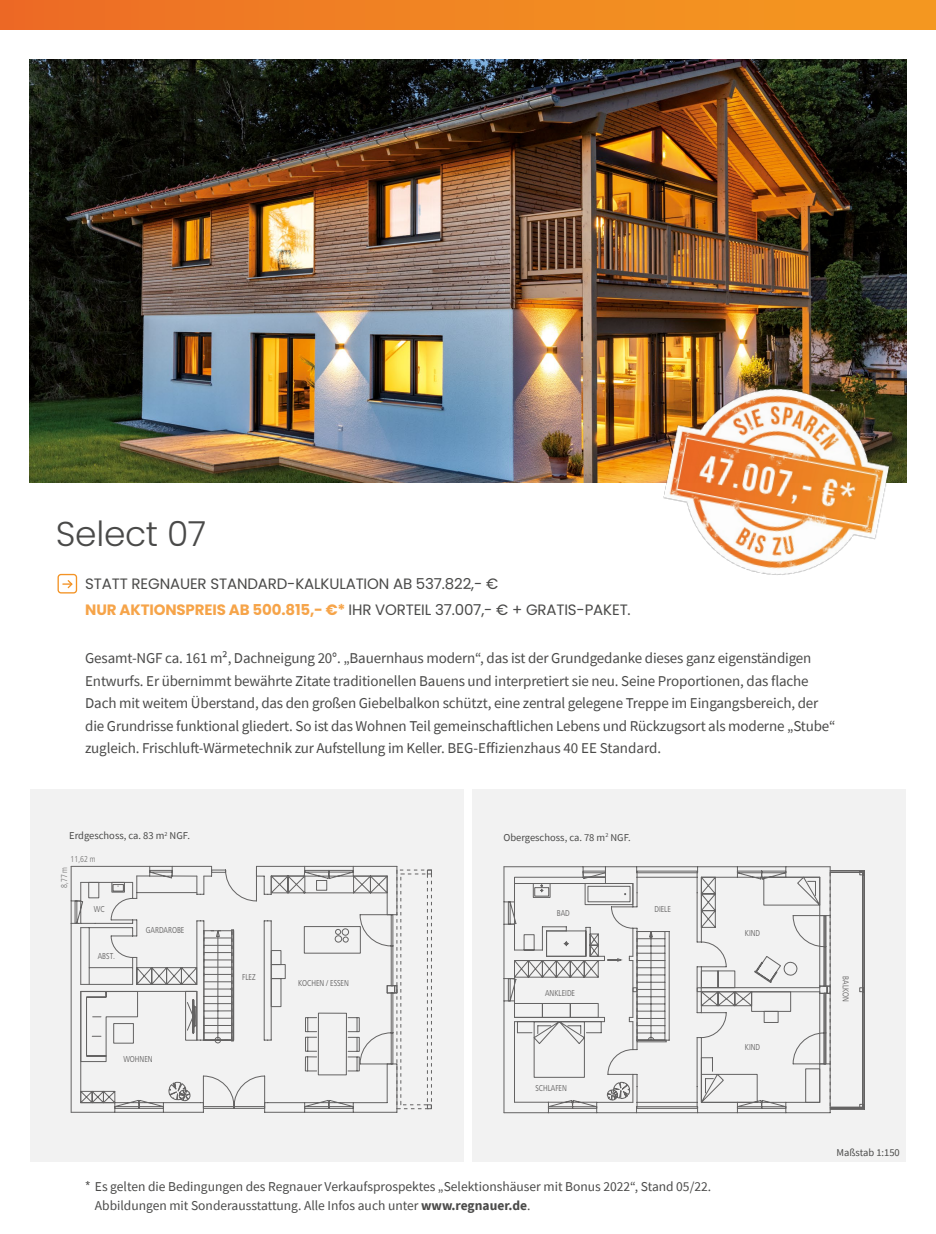
<style>
.page{position:relative;width:936px;height:1234px;background:#fff}
.page>*{position:absolute;margin:0;border:0;box-sizing:border-box;transform-origin:0 0}
.t1{font:300 34.5px "Poppins";letter-spacing:-.01em;color:#4a4a49}
.t2{font:15px/22.5px "Source Sans Pro";letter-spacing:-.01em;color:#4a4a49}
.t3{font:15px/25.5px "Poppins";letter-spacing:-.01em;color:#4a4a49}
.t4{font:13.5px/19.5px "Source Sans Pro";color:#4a4a49}
.t5{font:10.5px "Source Sans Pro";color:#4a4a49}
.t6{font:8.85px "Frutiger Next LT";color:#646363;scale:.8 1}
.t7{font:8.85px "Frutiger Next LT";color:#7c7b7b;scale:.8 1}
.s1{font-weight:700;color:#f6a449}
.s2{font-family:"Frutiger Next Pro"}
.s3{font-weight:700}
</style>
<div class="page">
<div style="left:0;top:0;width:935px;height:30px;background:linear-gradient(to right,#ed6c26,#f59c20)"></div>
<img style="left:30px;top:60px;width:876px;height:423px">
<div style="left:472px;top:789px;width:434px;height:372px;background:#f2f2f2"></div>
<div style="left:30px;top:789px;width:433px;height:372px;background:#f2f2f2"></div>
<svg style="left:70px;top:865px;width:362px;height:247px"></svg>
<svg style="left:387px;top:869px;width:45px;height:240px"></svg>
<svg style="left:172px;top:865px;width:189px;height:210px"></svg>
<svg style="left:503px;top:866px;width:361px;height:246px"></svg>
<svg style="left:513px;top:866px;width:351px;height:242px"></svg>
<div style="left:57px;top:573px;width:20px;height:20px;border:1px solid #f39325;border-radius:3px"></div>
<svg style="left:63px;top:580px;width:10px;height:9px"></svg>
<img style="left:646px;top:354px;width:260px;height:221px">
<h1 class="t1" style="left:56px;top:514px;width:152px">Select 07</h1>
<p class="t3" style="left:85px;top:571px;width:547px">STATT REGNAUER STANDARD-KALKULATION AB 537.822,- €<br><span class="s1">NUR AKTIONSPREIS AB 500.815,- €*</span> IHR VORTEIL 37.007,- € + GRATIS-PAKET.</p>
<p class="t2" style="left:85px;top:647px;width:751px">Gesamt-NGF ca. 161 m², Dachneigung 20°. „Bauernhaus modern“, das ist der Grundgedanke dieses ganz eigenständigen Entwurfs. Er übernimmt bewährte Zitate traditionellen Bauens und interpretiert sie neu. Seine Proportionen, das flache Dach mit weitem Überstand, das den großen Giebelbalkon schützt, eine zentral gelegene Treppe im Eingangsbereich, der die Grundrisse funktional gliedert. So ist das Wohnen Teil gemeinschaftlichen Lebens und Rückzugsort als moderne „Stube“ zugleich. Frischluft-Wärmetechnik zur Aufstellung im Keller. BEG-Effizienzhaus 40 EE Standard.</p>
<p class="t5" style="left:69px;top:829px;width:122px">Erdgeschoss, ca. 83 m<sup>2</sup> NGF.</p>
<p class="t5" style="left:503px;top:830px;width:129px">Obergeschoss, ca. 78 m<sup>2</sup> NGF.</p>
<p class="t7" style="left:71px;top:853px;width:33px">11,62 m</p>
<p class="t7" style="left:59px;top:887px;width:28px;rotate:-90deg">8,77 m</p>
<p class="t6" style="left:94px;top:903px;width:15px">WC</p>
<p class="t6" style="left:98px;top:951px;width:23px">ABST.</p>
<p class="t6" style="left:146px;top:925px;width:50px">GARDAROBE</p>
<p class="t6" style="left:123px;top:1054px;width:38px">WOHNEN</p>
<p class="t6" style="left:242px;top:972px;width:18px">FLEZ</p>
<p class="t6" style="left:298px;top:978px;width:65px">KOCHEN / ESSEN</p>
<p class="t6" style="left:557px;top:907px;width:18px">BAD</p>
<p class="t6" style="left:545px;top:988px;width:39px">ANKLEIDE</p>
<p class="t6" style="left:535px;top:1082px;width:41px">SCHLAFEN</p>
<p class="t6" style="left:654px;top:904px;width:22px">DIELE</p>
<p class="t6" style="left:744px;top:927px;width:21px">KIND</p>
<p class="t6" style="left:744px;top:1041px;width:21px">KIND</p>
<p class="t4" style="left:95px;top:1176px;width:617px;text-indent:-10px"><span class="s2">*</span> Es gelten die Bedingungen des Regnauer Verkaufsprospektes „Selektionshäuser mit Bonus 2022“, Stand 05/22.<br>Abbildungen mit Sonderausstattung. Alle Infos auch unter <span class="s3">www.regnauer.de</span>.</p>
<p class="t6" style="left:850px;top:975px;width:33px;rotate:90deg">BALKON</p>
<p class="t5" style="left:836px;top:1145px;width:65px">Maßstab 1:150</p>
</div>
